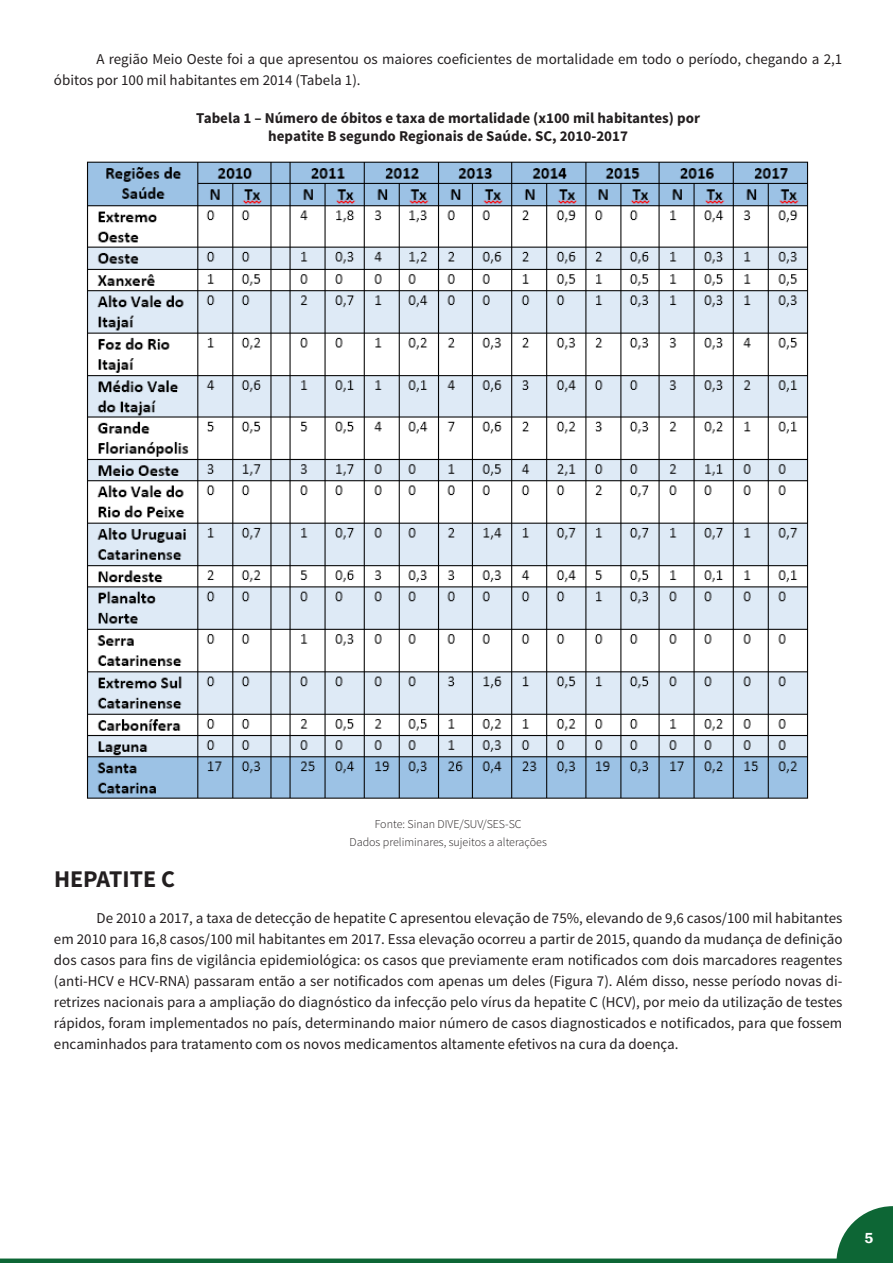
<style>
.page{position:relative;width:893px;height:1263px;background:#fff}
.page>*{position:absolute;margin:0;border:0;box-sizing:border-box;transform-origin:0 0}
.t1{font:700 24px "Source Sans Pro";color:#231f20}
.t2{font:15px/21px "Source Sans Pro";color:#231f20}
.t3{font:700 15px/18px "Source Sans Pro";color:#231f20;text-align:center}
.t4{font:600 15px "Franklin Gothic";color:#fff}
.t5{font:300 12px/18px "Source Sans Pro";color:#231f20;text-align:center}
</style>
<div class="page">
<svg style="left:836px;top:1206px;width:57px;height:52px"></svg>
<div style="left:0;top:1258px;width:893px;height:5px;background:#0d6635"></div>
<img style="left:87px;top:161px;width:722px;height:638px">
<p class="t2" style="left:54px;top:49px;width:790px;text-indent:43px">A região Meio Oeste foi a que apresentou os maiores coeficientes de mortalidade em todo o período, chegando a 2,1 óbitos por 100 mil habitantes em 2014 (Tabela 1).</p>
<p class="t3" style="left:196px;top:110px;width:505px">Tabela 1 – Número de óbitos e taxa de mortalidade (x100 mil habitantes) por hepatite B segundo Regionais de Saúde. SC, 2010-2017</p>
<p class="t5" style="left:349px;top:815px;width:199px">Fonte: Sinan DIVE/SUV/SES-SC<br>Dados preliminares, sujeitos a alterações</p>
<h1 class="t1" style="left:54px;top:864px;width:123px">HEPATITE C</h1>
<p class="t2" style="left:54px;top:908px;width:790px;text-align:justify;text-indent:43px">De 2010 a 2017, a taxa de detecção de hepatite C apresentou elevação de 75%, elevando de 9,6 casos/100 mil habitantes em 2010 para 16,8 casos/100 mil habitantes em 2017. Essa elevação ocorreu a partir de 2015, quando da mudança de definição dos casos para fins de vigilância epidemiológica: os casos que previamente eram notificados com dois marcadores reagentes (anti-HCV e HCV-RNA) passaram então a ser notificados com apenas um deles (Figura 7). Além disso, nesse período novas di&shy;retrizes nacionais para a ampliação do diagnóstico da infecção pelo vírus da hepatite C (HCV), por meio da utilização de testes rápidos, foram implementados no país, determinando maior número de casos diagnosticados e notificados, para que fossem encaminhados para tratamento com os novos medicamentos altamente efetivos na cura da doença.</p>
<p class="t4" style="left:864px;top:1229px;width:10px">5</p>
</div>
